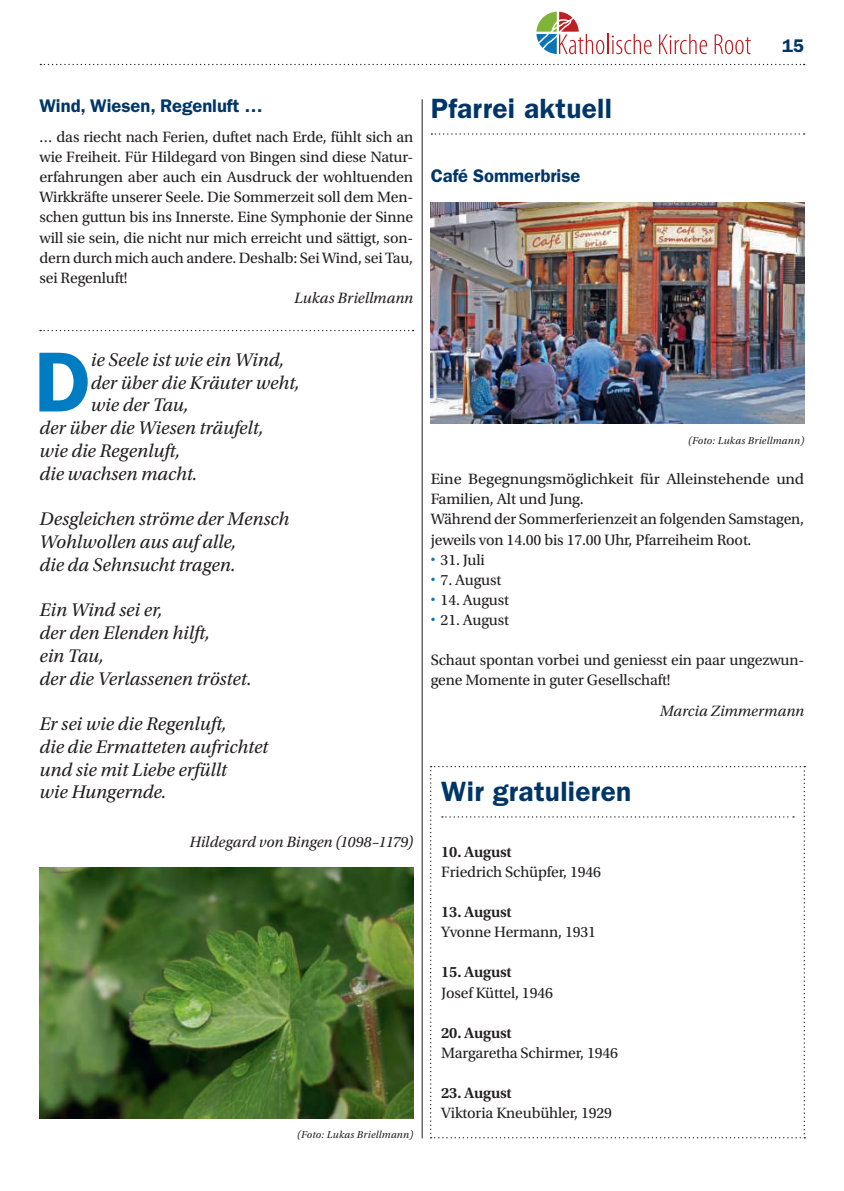
<style>
.page{position:relative;width:844px;height:1191px;background:#fff}
.page>*{position:absolute;margin:0;border:0;box-sizing:border-box;transform-origin:0 0}
.t1{font:600 85.58px "ITC Franklin Gothic Std";color:#007cc2}
.t2{font:600 28px "ITC Franklin Gothic Std";letter-spacing:.01em;color:#003667}
.t3{font:italic 19.25px/22.8px "Utopia Std";color:#231f20}
.t4{font:600 18.38px "ITC Franklin Gothic Std";color:#003667}
.t5{font:15.75px/20.1px "Utopia Std";letter-spacing:-.01em;color:#231f20;text-align:justify}
.t6{font:15.75px/20.1px "Utopia Std";letter-spacing:-.01em;color:#231f20;scale:1.04 1}
.t7{font:italic 15.75px "Utopia Std";letter-spacing:-.005em;color:#231f20}
.t8{font:600 15.75px "Utopia Std";letter-spacing:-.01em;color:#231f20}
.t9{font:italic 10.5px "Utopia Std";letter-spacing:.02em;color:#231f20}
</style>
<div class="page">
<svg style="left:40px;top:64px;width:764px;height:1px"></svg>
<svg style="left:536px;top:12px;width:115px;height:42px"></svg>
<svg style="left:659px;top:34px;width:48px;height:20px"></svg>
<svg style="left:714px;top:34px;width:36px;height:20px"></svg>
<svg style="left:40px;top:330px;width:373px;height:1px"></svg>
<svg style="left:431px;top:133px;width:373px;height:2px"></svg>
<img style="left:40px;top:867px;width:373px;height:251px">
<hr style="left:422px;top:99px;width:1px;height:1039px;background:#231f20">
<img style="left:430px;top:202px;width:374px;height:222px">
<svg style="left:430px;top:766px;width:375px;height:372px"></svg>
<p class="t4" style="left:39px;top:94px;width:225px">Wind, Wiesen, Regenluft …</p>
<p class="t5" style="left:39px;top:127px;width:375px">… das riecht nach Ferien, duftet nach Erde, fühlt sich an wie Freiheit. Für Hildegard von Bingen sind diese Natur&shy;erfahrungen aber auch ein Ausdruck der wohltuenden Wirkkräfte unserer Seele. Die Sommerzeit soll dem Men&shy;schen guttun bis ins Innerste. Eine Symphonie der Sinne will sie sein, die nicht nur mich erreicht und sättigt, son&shy;dern durch mich auch andere. Deshalb: Sei Wind, sei Tau, sei Regenluft!</p>
<p class="t7" style="left:294px;top:289px;width:120px">Lukas Briellmann</p>
<h2 class="t2" style="left:430px;top:92px;width:183px">Pfarrei aktuell</h2>
<p class="t4" style="left:430px;top:165px;width:151px">Café Sommerbrise</p>
<p class="t4" style="left:781px;top:35px;width:24px">15</p>
<h1 class="t1" style="left:34px;top:331px;width:58px">D</h1>
<p class="t3" style="left:91px;top:348px;width:195px">ie Seele ist wie ein Wind,</p>
<p class="t3" style="left:91px;top:371px;width:210px">der über die Kräuter weht,</p>
<p class="t3" style="left:91px;top:394px;width:99px">wie der Tau,</p>
<p class="t3" style="left:39px;top:417px;width:225px">der über die Wiesen träufelt,</p>
<p class="t3" style="left:39px;top:440px;width:142px">wie die Regenluft,</p>
<p class="t3" style="left:39px;top:462px;width:159px">die wachsen macht.</p>
<p class="t3" style="left:39px;top:508px;width:251px">Desgleichen ströme der Mensch<br>Wohlwollen aus auf alle,<br>die da Sehnsucht tragen.</p>
<p class="t3" style="left:39px;top:599px;width:213px">Ein Wind sei er,<br>der den Elenden hilft,<br>ein Tau,<br>der die Verlassenen tröstet.</p>
<p class="t3" style="left:39px;top:713px;width:230px">Er sei wie die Regenluft,<br>die die Ermatteten aufrichtet und sie mit Liebe erfüllt<br>wie Hungernde.</p>
<p class="t7" style="left:189px;top:832px;width:225px">Hildegard von Bingen (1098–1179)</p>
<p class="t9" style="left:297px;top:1129px;width:118px">(Foto: Lukas Briellmann)</p>
<p class="t9" style="left:687px;top:435px;width:118px">(Foto: Lukas Briellmann)</p>
<p class="t6" style="left:430px;top:469px;width:360px">Eine Begegnungsmöglichkeit für Alleinstehende und Familien, Alt und Jung.<br>Während der Sommerferienzeit an folgenden Samstagen, jeweils von 14.00 bis 17.00 Uhr, Pfarreiheim Root.</p>
<p class="t5" style="left:430px;top:550px;width:56px"><sup>•</sup> 31. Juli</p>
<p class="t5" style="left:430px;top:570px;width:72px"><sup>•</sup> 7. August</p>
<p class="t5" style="left:430px;top:590px;width:80px"><sup>•</sup> 14. August</p>
<p class="t5" style="left:430px;top:610px;width:80px"><sup>•</sup> 21. August</p>
<p class="t5" style="left:430px;top:650px;width:375px">Schaut spontan vorbei und geniesst ein paar ungezwun&shy;gene Momente in guter Gesellschaft!</p>
<p class="t7" style="left:659px;top:702px;width:146px">Marcia Zimmermann</p>
<h2 class="t2" style="left:441px;top:775px;width:191px">Wir gratulieren</h2>
<p class="t8" style="left:441px;top:842px;width:72px">10. August</p>
<p class="t5" style="left:441px;top:861px;width:161px">Friedrich Schüpfer, 1946</p>
<p class="t8" style="left:441px;top:903px;width:72px">13. August</p>
<p class="t5" style="left:441px;top:922px;width:156px">Yvonne Hermann, 1931</p>
<p class="t8" style="left:441px;top:963px;width:72px">15. August</p>
<p class="t5" style="left:441px;top:982px;width:113px">Josef Küttel, 1946</p>
<p class="t8" style="left:441px;top:1023px;width:72px">20. August</p>
<p class="t5" style="left:441px;top:1043px;width:178px">Margaretha Schirmer, 1946</p>
<p class="t8" style="left:441px;top:1084px;width:72px">23. August</p>
<p class="t5" style="left:441px;top:1103px;width:172px">Viktoria Kneubühler, 1929</p>
</div>
